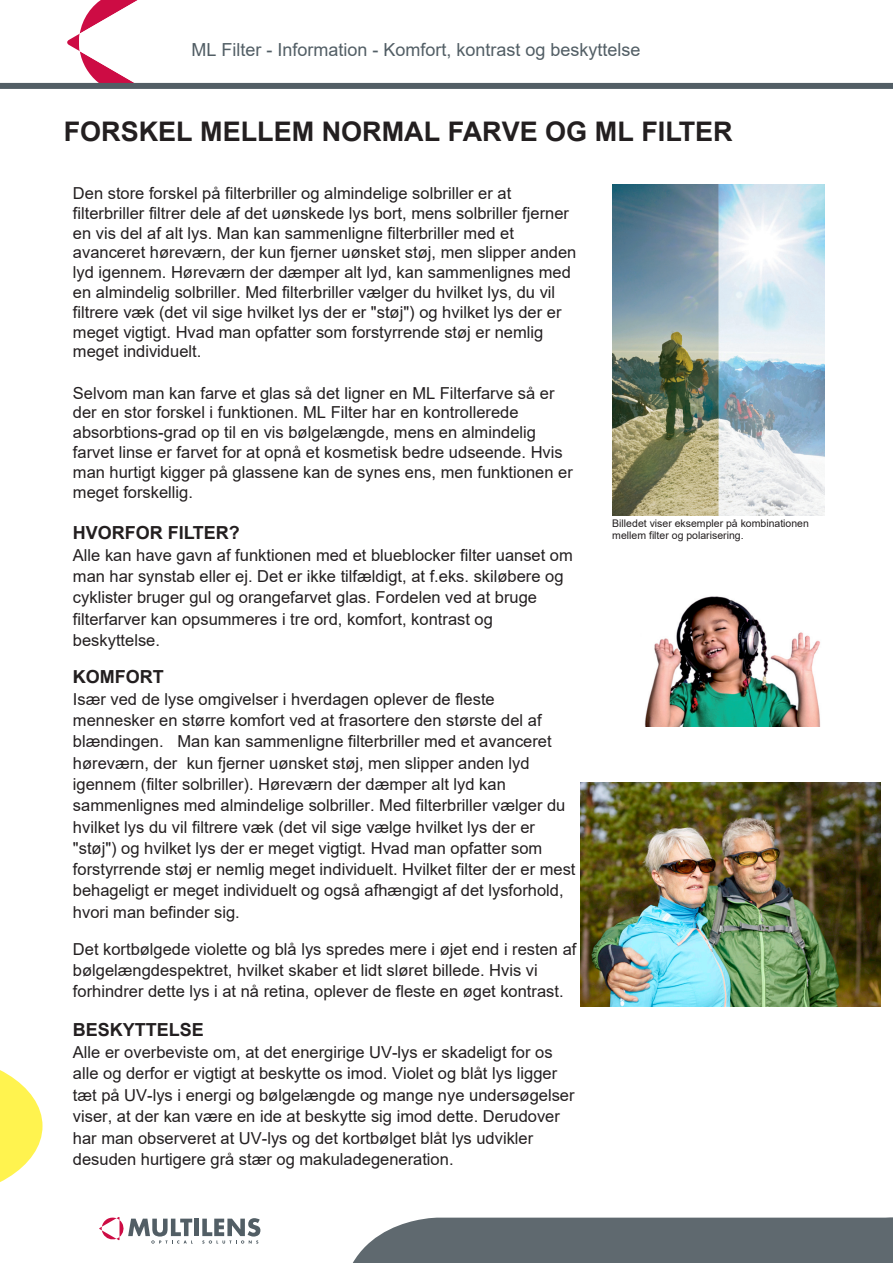
<style>
.page{position:relative;width:893px;height:1263px;background:#fff}
.page>*{position:absolute;margin:0;border:0;box-sizing:border-box;transform-origin:0 0}
.t1{font:700 27px "Arial";color:#231f20}
.t2{font:18px "Arial";color:#525e65}
.t3{font:700 18px "Arial";color:#231f20}
.t4{font:16.5px/21.3px "Arial";color:#231f20}
.t5{font:10.5px/12px "Arial";color:#231f20}
.s1{font-family:"Helvetica Neue LT Std"}
</style>
<div class="page">
<div style="left:194px;top:1218px;width:5px;height:18px;background:#525e65"></div>
<svg style="left:202px;top:1218px;width:58px;height:25px"></svg>
<svg style="left:99px;top:1217px;width:94px;height:26px"></svg>
<svg style="left:353px;top:1217px;width:540px;height:46px;background:#697278"></svg>
<svg style="left:0;top:0;width:832px;height:83px"></svg>
<div style="left:0;top:83px;width:893px;height:6px;background:#525e65"></div>
<img style="left:644px;top:596px;width:177px;height:131px">
<svg style="left:0;top:1070px;width:43px;height:112px"></svg>
<img style="left:612px;top:184px;width:213px;height:332px">
<img style="left:581px;top:782px;width:299px;height:225px">
<p class="t2" style="left:191px;top:38px;width:451px">ML Filter - Information - Komfort, kontrast og beskyttelse</p>
<p class="t1" style="left:64px;top:112px;width:670px">FORSKEL MELLEM NORMAL FARVE OG ML FILTER</p>
<p class="t4" style="left:73px;top:183px;width:505px;line-height:19.8px">Den store forskel på filterbriller og almindelige solbriller er at filterbriller filtrer dele af det uønskede lys bort, mens solbriller fjerner en vis del af alt lys. Man kan sammenligne filterbriller med et avanceret høreværn, der kun fjerner uønsket støj, men slipper anden lyd igennem. Høreværn der dæmper alt lyd, kan sammenlignes med en almindelig solbriller. Med filterbriller vælger du hvilket lys, du vil filtrere væk (det vil sige hvilket lys der er "støj") og hvilket lys der er meget vigtigt. Hvad man opfatter som forstyrrende støj er nemlig meget individuelt.</p>
<p class="t4" style="left:73px;top:383px;width:501px;line-height:19.8px">Selvom man kan farve et glas så det ligner en ML Filterfarve så er der en stor forskel i funktionen. ML Filter har en kontrollerede absorbtions-grad op til en vis bølgelængde, mens en almindelig farvet linse er farvet for at opnå et kosmetisk bedre udseende. Hvis man hurtigt kigger på glassene kan de synes ens, men funktionen er meget forskellig.</p>
<p class="t3" style="left:73px;top:520px;width:168px">HVORFOR FILTER?</p>
<p class="t4" style="left:73px;top:544px;width:501px">Alle kan have gavn af funktionen med et blueblocker filter uanset om man har synstab eller ej. Det er ikke tilfældigt, at f.eks. skiløbere og cyklister bruger gul og orangefarvet glas. Fordelen ved at bruge filterfarver kan opsummeres i tre ord, komfort, kontrast og beskyttelse.</p>
<p class="t3" style="left:73px;top:664px;width:92px"><span class="s1">K</span>OMFORT</p>
<p class="t4" style="left:73px;top:688px;width:504px">Især ved de lyse omgivelser i hverdagen oplever de fleste mennesker en større komfort ved at frasortere den største del af blændingen. Man kan sammenligne filterbriller med et avanceret høreværn, der kun fjerner uønsket støj, men slipper anden lyd igennem (filter solbriller). Høreværn der dæmper alt lyd kan sammenlignes med almindelige solbriller. Med filterbriller vælger du hvilket lys du vil filtrere væk (det vil sige vælge hvilket lys der er "støj") og hvilket lys der er meget vigtigt. Hvad man opfatter som forstyrrende støj er nemlig meget individuelt. Hvilket filter der er mest behageligt er meget individuelt og også afhængigt af det lysforhold, hvori man befinder sig.</p>
<p class="t4" style="left:73px;top:939px;width:505px;line-height:20.5px">Det kortbølgede violette og blå lys spredes mere i øjet end i resten af bølgelængdespektret, hvilket skaber et lidt sløret billede. Hvis vi forhindrer dette lys i at nå retina, oplever de fleste en øget kontrast.</p>
<p class="t3" style="left:73px;top:1017px;width:133px">BESKYTTELSE</p>
<p class="t4" style="left:73px;top:1041px;width:503px">Alle er overbeviste om, at det energirige UV-lys er skadeligt for os alle og derfor er vigtigt at beskytte os imod. Violet og blåt lys ligger tæt på UV-lys i energi og bølgelængde og mange nye undersøgelser viser, at der kan være en ide at beskytte sig imod dette. Derudover har man observeret at UV-lys og det kortbølget blåt lys udvikler desuden hurtigere grå stær og makuladegeneration.</p>
<p class="t5" style="left:612px;top:517px;width:198px">Billedet viser eksempler på kombinationen mellem filter og polarisering.</p>
</div>
